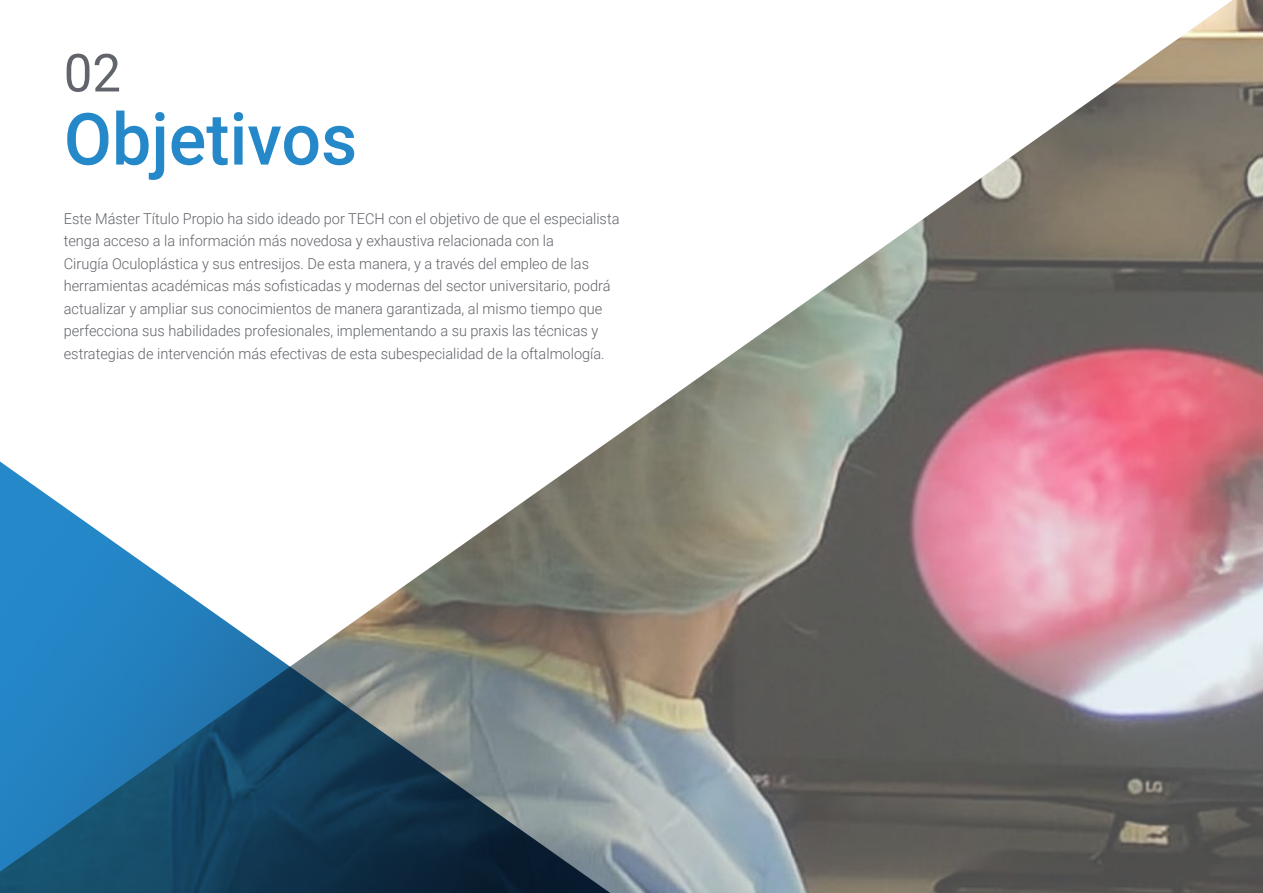
<style>
.page{position:relative;width:1263px;height:893px;background:#fff}
.page>*{position:absolute;margin:0;border:0;box-sizing:border-box;transform-origin:0 0}
.t1{font:500 72px "Roboto";color:#2488c9}
.t2{font:52.5px "Roboto";color:#61646a}
.t3{font:300 15px/22.5px "Roboto";color:#61646a}
</style>
<div class="page">
<img style="left:602px;top:0;width:661px;height:893px">
<svg style="left:0;top:446px;width:640px;height:447px"></svg>
<h2 class="t2" style="left:64px;top:36px;width:59px">02</h2>
<h1 class="t1" style="left:64px;top:89px;width:295px">Objetivos</h1>
<p class="t3" style="left:64px;top:207px;width:557px">Este Máster Título Propio ha sido ideado por TECH con el objetivo de que el especialista tenga acceso a la información más novedosa y exhaustiva relacionada con la<br>Cirugía Oculoplástica y sus entresijos. De esta manera, y a través del empleo de las herramientas académicas más sofisticadas y modernas del sector universitario, podrá actualizar y ampliar sus conocimientos de manera garantizada, al mismo tiempo que perfecciona sus habilidades profesionales, implementando a su praxis las técnicas y estrategias de intervención más efectivas de esta subespecialidad de la oftalmología.</p>
</div>
